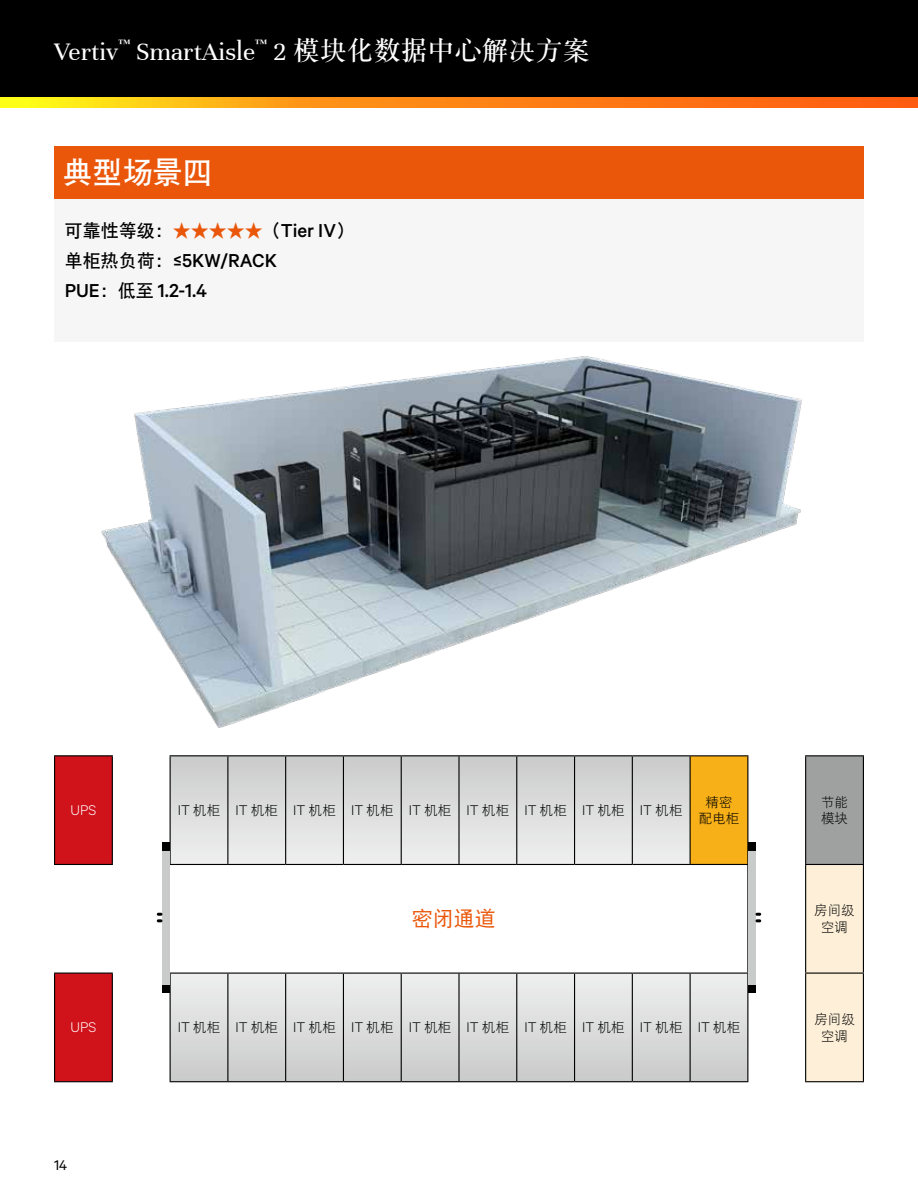
<style>
.page{position:relative;width:918px;height:1188px;background:#fff}
.page>*{position:absolute;margin:0;border:0;box-sizing:border-box;transform-origin:0 0}
.t1{font:30px "DFP Hei W7";color:#fff}
.t2{font:27px "Unna";color:#fff}
.t3{font:21px "DFP Hei W5";color:#ea570a}
.t4{font:500 18px/30px "Calibre";color:#000}
.t5{font:18px "DFP Hei W7";color:#000}
.t6{font:300 13.5px "Calibre";color:#000}
.t7{font:13.5px/16.5px "DFP Hei W3";color:#000;text-align:center}
.t8{font:300 13.5px "Calibre";color:#fff}
.t9{font:13.5px "Calibre";color:#000}
.s1{font-family:"DF Song GB W7"}
.s2{color:#ea570a}
.s3{font-family:"Calibre";font-weight:500}
.s4{font-family:"DFP Hei W7";font-weight:400}
.s5{font-family:"DFP Hei W3";font-weight:400}
</style>
<div class="page">
<div style="left:0;top:0;width:918px;height:98px;background:#000"></div>
<svg style="left:0;top:98px;width:918px;height:10px;background:#ff9314"></svg>
<div style="left:54px;top:199px;width:810px;height:143px;background:#f6f6f6"></div>
<div style="left:54px;top:146px;width:810px;height:53px;background:#ea570a"></div>
<img style="left:101px;top:356px;width:701px;height:372px">
<svg style="left:55px;top:756px;width:57px;height:325px"></svg>
<svg style="left:170px;top:756px;width:577px;height:325px"></svg>
<div style="left:690px;top:756px;width:58px;height:108px;background:#f7b018"></div>
<div style="left:806px;top:756px;width:57px;height:108px;background:#9fa0a0"></div>
<div style="left:806px;top:865px;width:57px;height:216px;background:#fef0d8"></div>
<hr style="left:54px;top:756px;width:1px;height:108px;background:#000">
<hr style="left:54px;top:755px;width:59px;height:1px;background:#000">
<hr style="left:112px;top:756px;width:1px;height:108px;background:#000">
<hr style="left:170px;top:756px;width:1px;height:108px;background:#000">
<hr style="left:170px;top:755px;width:58px;height:1px;background:#000">
<hr style="left:227px;top:756px;width:1px;height:108px;background:#000">
<hr style="left:228px;top:755px;width:58px;height:1px;background:#000">
<hr style="left:286px;top:755px;width:57px;height:1px;background:#000">
<hr style="left:343px;top:755px;width:58px;height:1px;background:#000">
<hr style="left:401px;top:755px;width:58px;height:1px;background:#000">
<hr style="left:459px;top:755px;width:58px;height:1px;background:#000">
<hr style="left:517px;top:755px;width:58px;height:1px;background:#000">
<hr style="left:575px;top:755px;width:57px;height:1px;background:#000">
<hr style="left:285px;top:756px;width:1px;height:108px;background:#000">
<hr style="left:343px;top:756px;width:1px;height:108px;background:#000">
<hr style="left:401px;top:756px;width:1px;height:108px;background:#000">
<hr style="left:458px;top:756px;width:2px;height:108px;background:#000">
<hr style="left:516px;top:756px;width:1px;height:108px;background:#000">
<hr style="left:574px;top:756px;width:1px;height:108px;background:#000">
<hr style="left:632px;top:756px;width:1px;height:108px;background:#000">
<hr style="left:632px;top:755px;width:58px;height:1px;background:#000">
<hr style="left:690px;top:756px;width:1px;height:108px;background:#000">
<hr style="left:690px;top:755px;width:58px;height:1px;background:#000">
<hr style="left:747px;top:756px;width:1px;height:108px;background:#000">
<hr style="left:805px;top:756px;width:1px;height:108px;background:#000">
<hr style="left:805px;top:755px;width:59px;height:1px;background:#000">
<hr style="left:863px;top:756px;width:1px;height:108px;background:#000">
<hr style="left:54px;top:864px;width:59px;height:1px;background:#000">
<hr style="left:170px;top:864px;width:58px;height:1px;background:#000">
<hr style="left:228px;top:864px;width:58px;height:1px;background:#000">
<hr style="left:286px;top:864px;width:57px;height:1px;background:#000">
<hr style="left:343px;top:864px;width:58px;height:1px;background:#000">
<hr style="left:401px;top:864px;width:58px;height:1px;background:#000">
<hr style="left:459px;top:864px;width:58px;height:1px;background:#000">
<hr style="left:517px;top:864px;width:58px;height:1px;background:#000">
<hr style="left:575px;top:864px;width:57px;height:1px;background:#000">
<hr style="left:632px;top:864px;width:58px;height:1px;background:#000">
<hr style="left:690px;top:864px;width:58px;height:1px;background:#000">
<hr style="left:747px;top:865px;width:1px;height:108px;background:#000">
<hr style="left:805px;top:865px;width:1px;height:108px;background:#000">
<hr style="left:805px;top:864px;width:59px;height:1px;background:#000">
<hr style="left:863px;top:865px;width:1px;height:108px;background:#000">
<hr style="left:54px;top:974px;width:1px;height:107px;background:#000">
<hr style="left:54px;top:973px;width:59px;height:1px;background:#000">
<hr style="left:54px;top:1081px;width:59px;height:1px;background:#000">
<hr style="left:112px;top:974px;width:1px;height:107px;background:#000">
<hr style="left:170px;top:974px;width:1px;height:107px;background:#000">
<hr style="left:170px;top:973px;width:58px;height:1px;background:#000">
<hr style="left:170px;top:1081px;width:58px;height:1px;background:#000">
<hr style="left:227px;top:974px;width:1px;height:107px;background:#000">
<hr style="left:228px;top:973px;width:58px;height:1px;background:#000">
<hr style="left:286px;top:973px;width:57px;height:1px;background:#000">
<hr style="left:343px;top:973px;width:58px;height:1px;background:#000">
<hr style="left:401px;top:973px;width:58px;height:1px;background:#000">
<hr style="left:459px;top:973px;width:58px;height:1px;background:#000">
<hr style="left:517px;top:973px;width:58px;height:1px;background:#000">
<hr style="left:575px;top:973px;width:57px;height:1px;background:#000">
<hr style="left:285px;top:974px;width:1px;height:107px;background:#000">
<hr style="left:343px;top:974px;width:1px;height:107px;background:#000">
<hr style="left:401px;top:974px;width:1px;height:107px;background:#000">
<hr style="left:458px;top:974px;width:2px;height:107px;background:#000">
<hr style="left:516px;top:974px;width:1px;height:107px;background:#000">
<hr style="left:574px;top:974px;width:1px;height:107px;background:#000">
<hr style="left:228px;top:1081px;width:58px;height:1px;background:#000">
<hr style="left:286px;top:1081px;width:57px;height:1px;background:#000">
<hr style="left:343px;top:1081px;width:58px;height:1px;background:#000">
<hr style="left:401px;top:1081px;width:58px;height:1px;background:#000">
<hr style="left:459px;top:1081px;width:58px;height:1px;background:#000">
<hr style="left:517px;top:1081px;width:58px;height:1px;background:#000">
<hr style="left:575px;top:1081px;width:57px;height:1px;background:#000">
<hr style="left:632px;top:974px;width:1px;height:107px;background:#000">
<hr style="left:632px;top:973px;width:58px;height:1px;background:#000">
<hr style="left:632px;top:1081px;width:58px;height:1px;background:#000">
<hr style="left:690px;top:974px;width:1px;height:107px;background:#000">
<hr style="left:690px;top:973px;width:58px;height:1px;background:#000">
<hr style="left:690px;top:1081px;width:58px;height:1px;background:#000">
<hr style="left:747px;top:974px;width:1px;height:107px;background:#000">
<hr style="left:805px;top:974px;width:1px;height:107px;background:#000">
<hr style="left:805px;top:973px;width:59px;height:1px;background:#000">
<hr style="left:863px;top:974px;width:1px;height:107px;background:#000">
<hr style="left:805px;top:1081px;width:59px;height:1px;background:#000">
<div style="left:748px;top:843px;width:8px;height:8px;background:#000"></div>
<div style="left:748px;top:984px;width:8px;height:8px;background:#000"></div>
<div style="left:748px;top:851px;width:8px;height:133px;background:#c9caca"></div>
<svg style="left:756px;top:913px;width:5px;height:9px"></svg>
<div style="left:162px;top:843px;width:8px;height:8px;background:#000"></div>
<div style="left:162px;top:984px;width:8px;height:8px;background:#000"></div>
<div style="left:162px;top:851px;width:8px;height:133px;background:#c9caca"></div>
<svg style="left:157px;top:913px;width:5px;height:9px"></svg>
<h2 class="t2" style="left:54px;top:36px;width:537px">Vertiv<sup>™</sup> SmartAisle<sup>™</sup> 2 <span class="s1">模块化数据中心解决方案</span></h2>
<h1 class="t1" style="left:63px;top:157px;width:151px">典型场景四</h1>
<h3 class="t5" style="left:65px;top:222px;width:291px">可靠性等级：<span class="s2">★★★★★</span>（<span class="s3">Tier IV</span>）</h3>
<h3 class="t4" style="left:65px;top:245px;width:214px"><span class="s4">单柜热负荷：</span>≤5KW/RACK<br>PUE<span class="s4">：低至</span> 1.2-1.4</h3>
<p class="t8" style="left:71px;top:801px;width:27px">UPS</p>
<p class="t6" style="left:178px;top:801px;width:506px">IT <span class="s5">机柜</span> IT <span class="s5">机柜</span> IT <span class="s5">机柜</span> IT <span class="s5">机柜</span> IT <span class="s5">机柜</span> IT <span class="s5">机柜</span> IT <span class="s5">机柜</span> IT <span class="s5">机柜</span> IT <span class="s5">机柜</span></p>
<p class="t7" style="left:699px;top:794px;width:42px">精密配电柜</p>
<p class="t7" style="left:821px;top:794px;width:28px;text-align:left">节能模块</p>
<h3 class="t3" style="left:412px;top:908px;width:85px">密闭通道</h3>
<p class="t7" style="left:814px;top:902px;width:42px">房间级空调</p>
<p class="t8" style="left:71px;top:1018px;width:27px">UPS</p>
<p class="t6" style="left:178px;top:1018px;width:564px">IT <span class="s5">机柜</span> IT <span class="s5">机柜</span> IT <span class="s5">机柜</span> IT <span class="s5">机柜</span> IT <span class="s5">机柜</span> IT <span class="s5">机柜</span> IT <span class="s5">机柜</span> IT <span class="s5">机柜</span> IT <span class="s5">机柜</span> IT <span class="s5">机柜</span></p>
<p class="t7" style="left:814px;top:1011px;width:42px">房间级空调</p>
<p class="t9" style="left:54px;top:1156px;width:15px">14</p>
</div>
